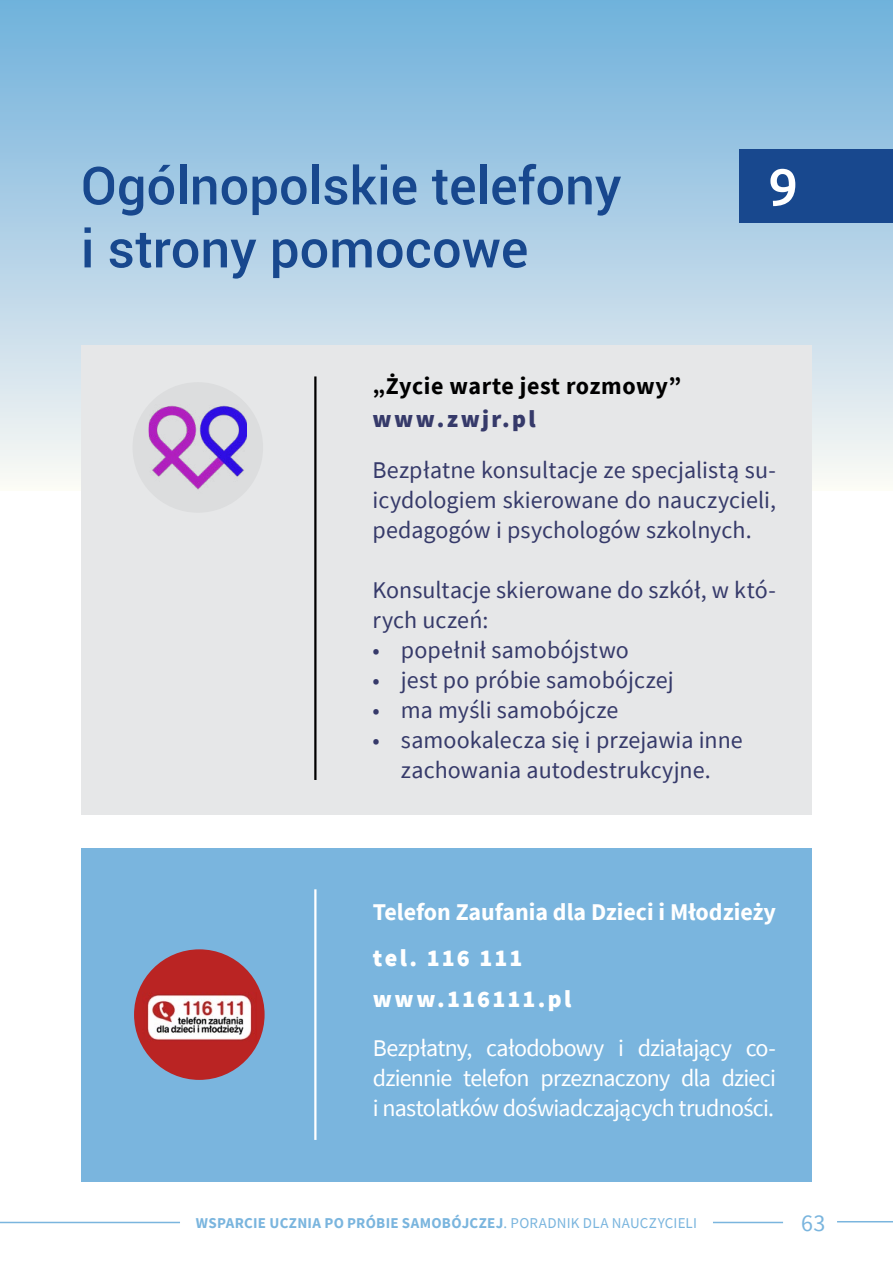
<style>
.page{position:relative;width:893px;height:1263px;background:#fff}
.page>*{position:absolute;margin:0;border:0;box-sizing:border-box;transform-origin:0 0}
._50pt_ROZDZIAŁY{font:500 52.5px/63px "Roboto";color:#18488e}
._50pt_ROZDZIAŁY_numeracja{font:500 52.5px "Ubuntu";color:#fff}
._16pt_Size_Align_Left{font:24px/30px "Source Sans Pro";color:#363a6a;text-align:justify}
._16pt_Size_Align_Left-2{font:24px/30px "Source Sans Pro";letter-spacing:-.035em;color:#fff;text-align:justify}
._16pt_A_b_c{font:700 24px "Source Sans Pro";color:#fff}
._16pt_Size_Align_Left-3{font:900 24px/40.5px "Source Sans Pro";letter-spacing:.085em;color:#fff}
._16pt_A_b_c-2{font:700 24px "Source Sans Pro";letter-spacing:.025em;color:#000}
._16pt_Size_Align_Left-4{font:900 24px "Source Sans Pro";letter-spacing:.1em;color:#363a6a}
.t1{font:24px "Source Sans Pro";color:#7ab5de}
.t2{font:700 15px "Source Sans Pro";letter-spacing:.015em;color:#7ab5de}
.s1{font-weight:400}
</style>
<div class="page">
<hr style="left:0;top:1222px;width:180px;height:1px;background:#7ab5de">
<hr style="left:713px;top:1222px;width:70px;height:1px;background:#7ab5de">
<hr style="left:837px;top:1221px;width:56px;height:1px;background:#7ab5de">
<div style="left:0;top:0;width:893px;height:491px;background:linear-gradient(to bottom,#6eafdb,#faf8f4)"></div>
<div style="left:740px;top:149px;width:153px;height:73px;background:#18488e"></div>
<div style="left:81px;top:345px;width:731px;height:470px;background:#e6e7e8"></div>
<div style="left:81px;top:848px;width:731px;height:333px;background:#7ab5de"></div>
<div style="left:133px;top:382px;width:130px;height:131px;background:#dcddde;border-radius:50%"></div>
<img style="left:149px;top:405px;width:98px;height:85px">
<hr style="left:314px;top:376px;width:2px;height:404px;background:#000">
<hr style="left:314px;top:889px;width:2px;height:251px;background:#fff">
<div style="left:134px;top:949px;width:131px;height:131px;background:#ba2423;border-radius:50%"></div>
<img style="left:147px;top:994px;width:105px;height:47px">
<p class="_50pt_ROZDZIAŁY" style="left:81px;top:152px;width:542px">Ogólnopolskie telefony i strony pomocowe</p>
<p class="_50pt_ROZDZIAŁY_numeracja" style="left:768px;top:154px;width:31px">9</p>
<p class="_16pt_A_b_c-2" style="left:372px;top:370px;width:310px">„Życie warte jest rozmowy”</p>
<p class="_16pt_Size_Align_Left-4" style="left:372px;top:402px;width:165px">www.zwjr.pl</p>
<p class="_16pt_Size_Align_Left" style="left:372px;top:455px;width:405px">Bezpłatne konsultacje ze specjalistą su&shy;icydologiem skierowane do nauczycieli, pedagogów i psychologów szkolnych.</p>
<p class="_16pt_Size_Align_Left" style="left:372px;top:575px;width:405px">Konsultacje skierowane do szkół, w któ&shy;rych uczeń:</p>
<p class="_16pt_Size_Align_Left" style="left:372px;top:635px;width:258px">• popełnił samobójstwo</p>
<p class="_16pt_Size_Align_Left" style="left:372px;top:665px;width:303px">• jest po próbie samobójczej</p>
<p class="_16pt_Size_Align_Left" style="left:372px;top:695px;width:248px">• ma myśli samobójcze</p>
<p class="_16pt_Size_Align_Left" style="left:372px;top:725px;width:372px;text-align:center">• samookalecza się i przejawia inne zachowania autodestrukcyjne.</p>
<p class="_16pt_A_b_c" style="left:373px;top:896px;width:405px">Telefon Zaufania dla Dzieci i Młodzieży</p>
<p class="_16pt_Size_Align_Left-3" style="left:373px;top:938px;width:200px">tel. 116 111 www.116111.pl</p>
<p class="_16pt_Size_Align_Left-2" style="left:373px;top:1033px;width:405px">Bezpłatny, całodobowy i działający co&shy;dziennie telefon przeznaczony dla dzieci i nastolatków doświadczających trudności.</p>
<p class="t2" style="left:196px;top:1213px;width:502px">WSPARCIE UCZNIA PO PRÓBIE SAMOBÓJCZEJ<span class="s1">. PORADNIK DLA NAUCZYCIELI</span></p>
<p class="t1" style="left:801px;top:1207px;width:26px">63</p>
</div>
